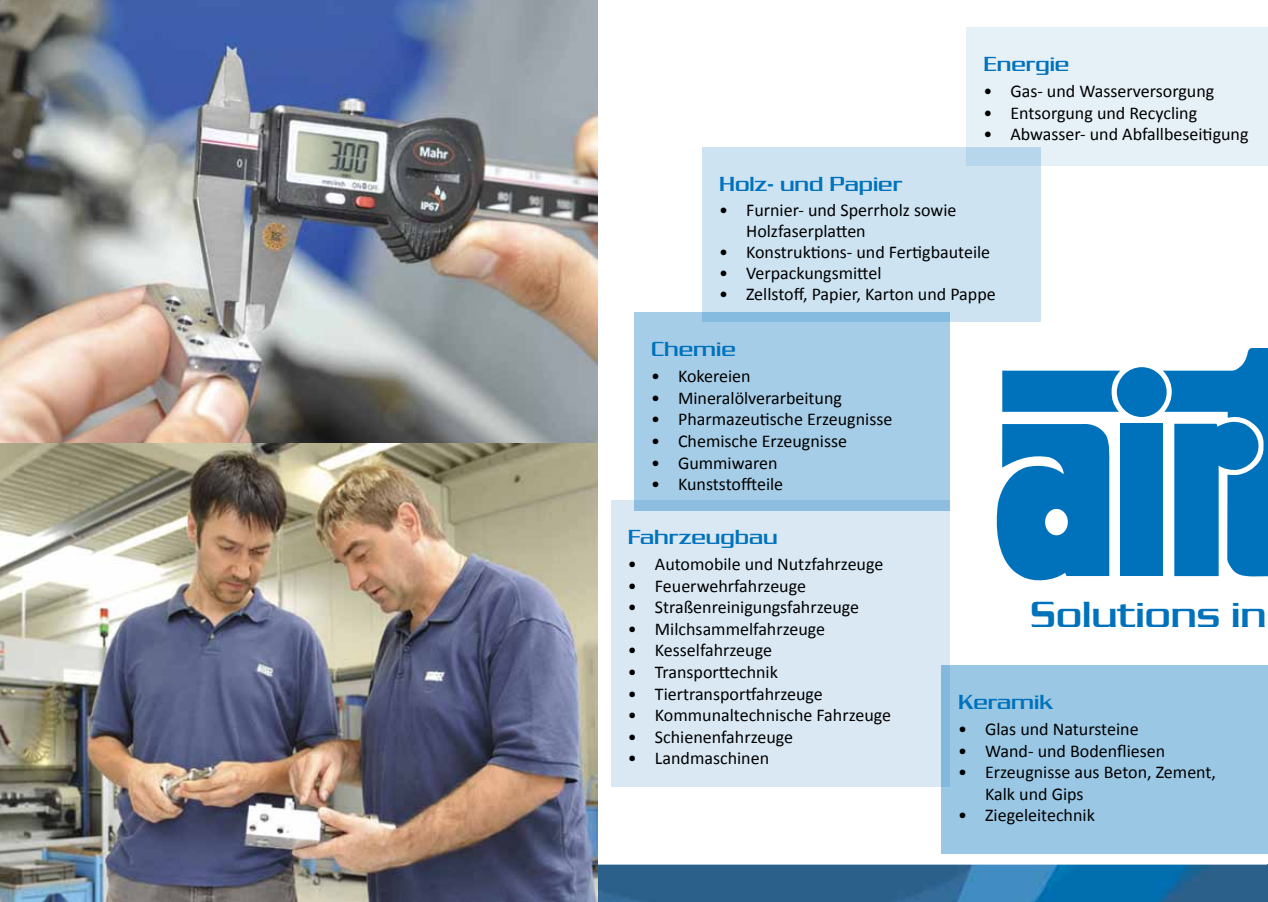
<style>
.page{position:relative;width:1268px;height:902px;background:#fff}
.page>*{position:absolute;margin:0;border:0;box-sizing:border-box;transform-origin:0 0}
.t1{font:37.5px "Dungeon";color:#0072bc}
.t2{font:21px "Dungeon";color:#0072bc}
.t3{font:18px/21.6px "Calibri";color:#000}
</style>
<div class="page">
<hr style="left:1267px;top:639px;width:1px;height:132px;background:#0072bc">
<div style="left:634px;top:313px;width:315px;height:198px;background:#a6cde7"></div>
<div style="left:610px;top:500px;width:339px;height:287px;background:#d9e8f3"></div>
<img style="left:597px;top:864px;width:670px;height:37px">
<img style="left:1267px;top:864px;width:1px;height:37px">
<div style="left:940px;top:665px;width:327px;height:188px;background:#9ac7e4"></div>
<img style="left:0;top:0;width:597px;height:901px">
<div style="left:702px;top:147px;width:338px;height:175px;background:#cde3f1"></div>
<div style="left:966px;top:28px;width:301px;height:138px;background:#e6f0f7"></div>
<svg style="left:1002px;top:370px;width:117px;height:42px;background:#0d79bf"></svg>
<svg style="left:1162px;top:348px;width:105px;height:228px"></svg>
<div style="left:1116px;top:367px;width:50px;height:50px;background:#0072bc;border-radius:50%"></div>
<div style="left:1119px;top:423px;width:43px;height:153px;background:#0072bc"></div>
<svg style="left:996px;top:424px;width:113px;height:157px;background:#2486c5"></svg>
<p class="t2" style="left:983px;top:52px;width:88px">Energie</p>
<p class="t3" style="left:983px;top:80px;width:232px">• Gas- und Wasserversorgung</p>
<p class="t3" style="left:983px;top:102px;width:215px">• Entsorgung und Recycling</p>
<p class="t3" style="left:983px;top:124px;width:267px">• Abwasser- und Abfallbeseitigung</p>
<p class="t2" style="left:719px;top:172px;width:185px">Holz- und Papier</p>
<p class="t3" style="left:746px;top:200px;width:212px;line-height:21px;text-indent:-27px">• Furnier- und Sperrholz sowie<br>Holzfaserplatten</p>
<p class="t3" style="left:719px;top:242px;width:272px">• Konstruktions- und Fertigbauteile</p>
<p class="t3" style="left:719px;top:263px;width:164px">• Verpackungsmittel</p>
<p class="t3" style="left:719px;top:284px;width:278px">• Zellstoff, Papier, Karton und Pappe</p>
<p class="t2" style="left:651px;top:337px;width:86px">Chemie</p>
<p class="t3" style="left:651px;top:365px;width:101px">• Kokereien</p>
<p class="t3" style="left:651px;top:387px;width:192px">• Mineralölverarbeitung</p>
<p class="t3" style="left:651px;top:408px;width:243px">• Pharmazeutische Erzeugnisse</p>
<p class="t3" style="left:651px;top:430px;width:197px">• Chemische Erzeugnisse</p>
<p class="t3" style="left:651px;top:452px;width:128px">• Gummiwaren</p>
<p class="t3" style="left:651px;top:473px;width:134px">• Kunststoffteile</p>
<p class="t2" style="left:627px;top:524px;width:151px">Fahrzeugbau</p>
<p class="t3" style="left:627px;top:553px;width:257px">• Automobile und Nutzfahrzeuge</p>
<p class="t3" style="left:627px;top:574px;width:180px">• Feuerwehrfahrzeuge</p>
<p class="t3" style="left:627px;top:596px;width:233px">• Straßenreinigungsfahrzeuge</p>
<p class="t3" style="left:627px;top:618px;width:199px">• Milchsammelfahrzeuge</p>
<p class="t3" style="left:627px;top:639px;width:146px">• Kesselfahrzeuge</p>
<p class="t3" style="left:627px;top:661px;width:151px">• Transporttechnik</p>
<p class="t3" style="left:627px;top:682px;width:196px">• Tiertransportfahrzeuge</p>
<p class="t3" style="left:627px;top:704px;width:265px">• Kommunaltechnische Fahrzeuge</p>
<p class="t3" style="left:627px;top:726px;width:167px">• Schienenfahrzeuge</p>
<p class="t3" style="left:627px;top:747px;width:143px">• Landmaschinen</p>
<h1 class="t1" style="left:1030px;top:592px;width:237px">Solutions in</h1>
<p class="t2" style="left:957px;top:689px;width:96px">Keramik</p>
<p class="t3" style="left:957px;top:718px;width:182px">• Glas und Natursteine</p>
<p class="t3" style="left:957px;top:739px;width:209px">• Wand- und Bodenfliesen</p>
<p class="t3" style="left:984px;top:761px;width:232px;text-indent:-27px">• Erzeugnisse aus Beton, Zement,<br>Kalk und Gips</p>
<p class="t3" style="left:957px;top:804px;width:138px">• Ziegeleitechnik</p>
</div>
